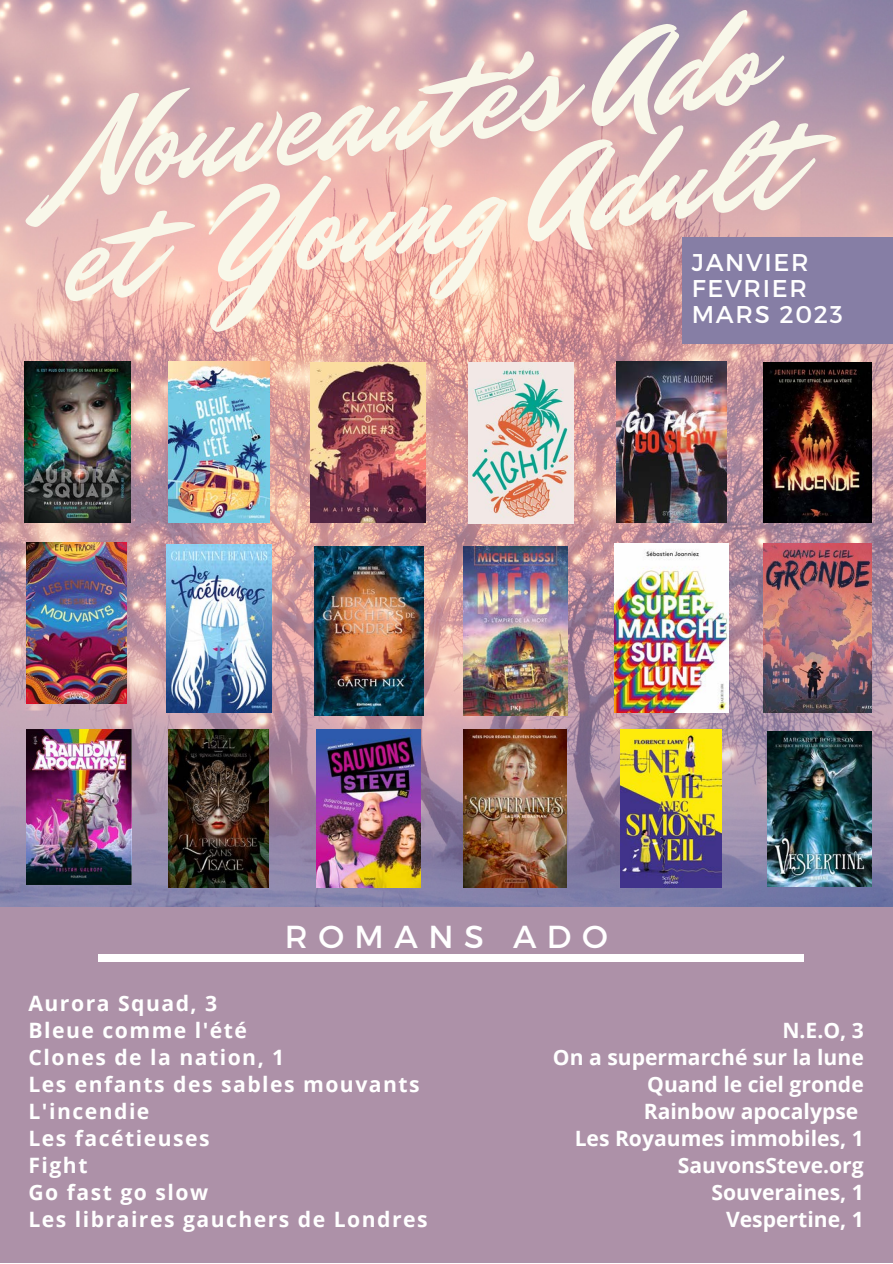
<style>
.page{position:relative;width:893px;height:1264px;background:#fff}
.page>*{position:absolute;margin:0;border:0;box-sizing:border-box;transform-origin:0 0}
.t1{font:134.4px/105.8px "Mr Dafoe";color:#f8f7e9}
.t2{font:31.8px "Montserrat";letter-spacing:.33em;color:#fff}
.t3{font:24.15px/25.8px "Montserrat";letter-spacing:.07em;color:#fff}
.t4{font:700 21.15px/27px "Open Sans";letter-spacing:.07em;color:#fff}
.t5{font:700 21.15px/27px "Open Sans";color:#fff;text-align:right}
</style>
<div class="page">
<img style="left:0;top:0;width:892px;height:907px">
<div style="left:0;top:907px;width:892px;height:355px;background:#ad91a8"></div>
<div style="left:682px;top:238px;width:210px;height:105px;background:#867ea5"></div>
<div style="left:98px;top:954px;width:705px;height:7px;background:#fff"></div>
<img style="left:25px;top:361px;width:106px;height:161px">
<img style="left:168px;top:361px;width:101px;height:161px">
<img style="left:311px;top:362px;width:114px;height:161px">
<img style="left:468px;top:363px;width:105px;height:160px">
<img style="left:616px;top:361px;width:110px;height:161px">
<img style="left:763px;top:362px;width:108px;height:161px">
<img style="left:26px;top:542px;width:100px;height:161px">
<img style="left:166px;top:545px;width:106px;height:167px">
<img style="left:314px;top:546px;width:109px;height:169px">
<img style="left:463px;top:546px;width:105px;height:169px">
<img style="left:614px;top:543px;width:114px;height:169px">
<img style="left:763px;top:543px;width:108px;height:169px">
<img style="left:26px;top:729px;width:106px;height:155px">
<img style="left:168px;top:729px;width:100px;height:158px">
<img style="left:316px;top:729px;width:104px;height:158px">
<img style="left:463px;top:729px;width:103px;height:158px">
<img style="left:620px;top:729px;width:102px;height:158px">
<img style="left:767px;top:731px;width:103px;height:155px">
<h1 class="t1" style="left:37px;top:107px;width:739px;rotate:-8deg">Nouveautés Ado et Young Adult</h1>
<p class="t3" style="left:691px;top:249px;width:152px">JANVIER<br>FEVRIER<br>MARS 2023</p>
<h2 class="t2" style="left:285px;top:916px;width:324px">ROMANS ADO</h2>
<p class="t4" style="left:28px;top:989px;width:400px">Aurora Squad, 3<br>Bleue comme l'été<br>Clones de la nation, 1<br>Les enfants des sables mouvants<br>L'incendie<br>Les facétieuses<br>Fight<br>Go fast go slow<br>Les libraires gauchers de Londres</p>
<p class="t5" style="left:553px;top:1016px;width:312px">N.E.O, 3<br>On a supermarché sur la lune<br>Quand le ciel gronde<br>Rainbow apocalypse<br>Les Royaumes immobiles, 1<br>SauvonsSteve.org<br>Souveraines, 1<br>Vespertine, 1</p>
</div>
